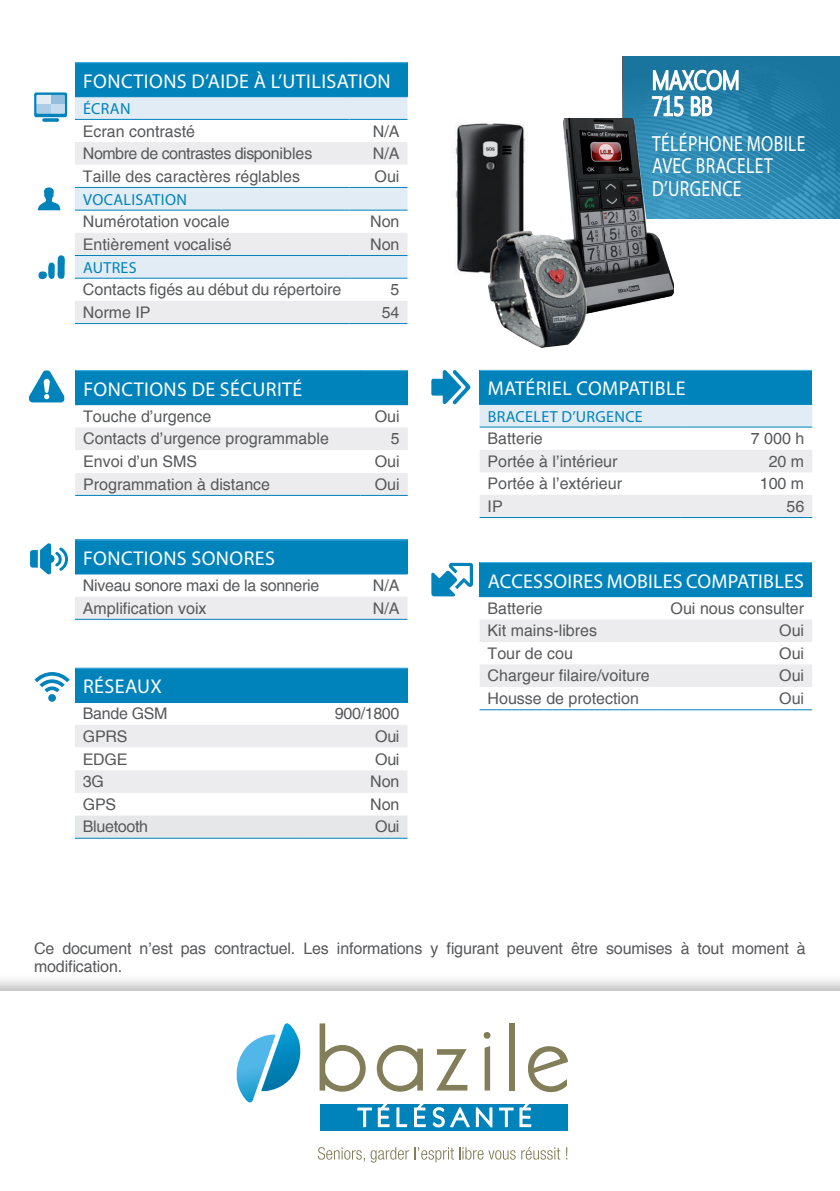
<style>
.page{position:relative;width:840px;height:1191px;background:#fff}
.page>*{position:absolute;margin:0;border:0;box-sizing:border-box;transform-origin:0 0}
.t1{font:22px/22px "Myriad Pro";letter-spacing:.02em;color:#fff;scale:.8 1}
.t2{font:20px "Myriad Pro";letter-spacing:.02em;color:#fff}
.t3{font:16px/18px "Helvetica";color:#57585a}
.t4{font:16px "Helvetica";letter-spacing:-.02em;color:#57585a}
.t5{font:16px "Myriad Pro";letter-spacing:.02em;color:#0082bb}
.t6{font:16px "Helvetica";letter-spacing:-.03em;color:#57585a}
</style>
<div class="page">
<img style="left:455px;top:123px;width:70px;height:150px">
<div style="left:0;top:973px;width:839px;height:218px;background:#231f20;opacity:.3"></div>
<div style="left:0;top:991px;width:839px;height:200px;background:#fff"></div>
<div style="left:75px;top:63px;width:332px;height:34px;background:#0082bb"></div>
<svg style="left:75px;top:97px;width:332px;height:22px;background:#ddeaf4"></svg>
<svg style="left:75px;top:142px;width:332px;height:181px"></svg>
<svg style="left:75px;top:165px;width:332px;height:22px"></svg>
<hr style="left:75px;top:62px;width:274px;height:1px;background:#50b7e8">
<hr style="left:349px;top:62px;width:58px;height:1px;background:#50b7e8">
<hr style="left:75px;top:119px;width:274px;height:1px;background:#0082bb">
<hr style="left:349px;top:119px;width:58px;height:1px;background:#0082bb">
<hr style="left:75px;top:210px;width:274px;height:1px;background:#0082bb">
<hr style="left:349px;top:210px;width:58px;height:1px;background:#0082bb">
<hr style="left:75px;top:255px;width:274px;height:1px;background:#0082bb">
<hr style="left:349px;top:255px;width:58px;height:1px;background:#0082bb">
<hr style="left:75px;top:278px;width:274px;height:1px;background:#0082bb">
<hr style="left:349px;top:278px;width:58px;height:1px;background:#0082bb">
<hr style="left:75px;top:323px;width:274px;height:1px;background:#0082bb">
<hr style="left:349px;top:323px;width:58px;height:1px;background:#0082bb">
<hr style="left:75px;top:187px;width:274px;height:1px;background:#0082bb">
<hr style="left:349px;top:187px;width:58px;height:1px;background:#0082bb">
<div style="left:75px;top:371px;width:332px;height:34px;background:#0082bb"></div>
<svg style="left:75px;top:427px;width:332px;height:68px"></svg>
<hr style="left:75px;top:370px;width:285px;height:1px;background:#50b7e8">
<hr style="left:360px;top:370px;width:47px;height:1px;background:#50b7e8">
<hr style="left:75px;top:495px;width:285px;height:1px;background:#0082bb">
<hr style="left:360px;top:495px;width:47px;height:1px;background:#0082bb">
<div style="left:75px;top:540px;width:332px;height:34px;background:#0082bb"></div>
<div style="left:75px;top:597px;width:332px;height:22px;background:#ececee"></div>
<hr style="left:75px;top:539px;width:261px;height:1px;background:#50b7e8">
<hr style="left:336px;top:539px;width:71px;height:1px;background:#50b7e8">
<hr style="left:75px;top:619px;width:261px;height:1px;background:#0082bb">
<hr style="left:336px;top:619px;width:71px;height:1px;background:#0082bb">
<div style="left:75px;top:668px;width:332px;height:34px;background:#0082bb"></div>
<svg style="left:75px;top:725px;width:332px;height:68px"></svg>
<svg style="left:75px;top:815px;width:332px;height:23px;background:#e4e6e9"></svg>
<hr style="left:75px;top:668px;width:227px;height:1px;background:#50b7e8">
<hr style="left:302px;top:668px;width:105px;height:1px;background:#50b7e8">
<hr style="left:75px;top:702px;width:227px;height:1px;background:#0082bb">
<hr style="left:302px;top:702px;width:105px;height:1px;background:#0082bb">
<hr style="left:75px;top:838px;width:227px;height:1px;background:#0082bb">
<hr style="left:302px;top:838px;width:105px;height:1px;background:#0082bb">
<svg style="left:29px;top:370px;width:35px;height:32px"></svg>
<svg style="left:30px;top:543px;width:38px;height:31px"></svg>
<svg style="left:34px;top:672px;width:36px;height:30px"></svg>
<div style="left:479px;top:370px;width:332px;height:34px;background:#0082bb"></div>
<div style="left:479px;top:405px;width:332px;height:22px;background:#e1ecf5"></div>
<svg style="left:480px;top:450px;width:331px;height:67px"></svg>
<hr style="left:479px;top:370px;width:202px;height:1px;background:#50b7e8">
<hr style="left:681px;top:370px;width:130px;height:1px;background:#50b7e8">
<hr style="left:479px;top:404px;width:202px;height:1px;background:#0082bb">
<hr style="left:681px;top:404px;width:130px;height:1px;background:#0082bb">
<hr style="left:479px;top:427px;width:202px;height:1px;background:#0082bb">
<hr style="left:681px;top:427px;width:130px;height:1px;background:#0082bb">
<hr style="left:479px;top:517px;width:202px;height:1px;background:#0082bb">
<hr style="left:681px;top:517px;width:130px;height:1px;background:#0082bb">
<div style="left:479px;top:562px;width:332px;height:34px;background:#0082bb"></div>
<svg style="left:480px;top:619px;width:331px;height:68px"></svg>
<hr style="left:479px;top:562px;width:179px;height:1px;background:#50b7e8">
<hr style="left:658px;top:562px;width:153px;height:1px;background:#50b7e8">
<hr style="left:479px;top:596px;width:179px;height:1px;background:#0082bb">
<hr style="left:658px;top:596px;width:153px;height:1px;background:#0082bb">
<hr style="left:479px;top:709px;width:179px;height:1px;background:#0082bb">
<hr style="left:658px;top:709px;width:153px;height:1px;background:#0082bb">
<svg style="left:431px;top:563px;width:41px;height:33px"></svg>
<svg style="left:431px;top:370px;width:39px;height:35px"></svg>
<svg style="left:38px;top:187px;width:22px;height:23px"></svg>
<svg style="left:622px;top:57px;width:217px;height:162px;background:#2b85ae"></svg>
<img style="left:563px;top:118px;width:110px;height:196px">
<img style="left:485px;top:227px;width:101px;height:121px">
<svg style="left:319px;top:1023px;width:46px;height:68px"></svg>
<svg style="left:376px;top:1045px;width:46px;height:46px"></svg>
<svg style="left:436px;top:1049px;width:31px;height:41px"></svg>
<svg style="left:483px;top:1032px;width:7px;height:58px"></svg>
<div style="left:509px;top:1023px;width:5px;height:67px;background:#827e59"></div>
<svg style="left:528px;top:1046px;width:39px;height:46px"></svg>
<div style="left:319px;top:1104px;width:248px;height:26px;background:#0082bb"></div>
<svg style="left:357px;top:1104px;width:135px;height:24px"></svg>
<svg style="left:498px;top:1104px;width:34px;height:24px"></svg>
<svg style="left:236px;top:1023px;width:65px;height:79px"></svg>
<svg style="left:318px;top:1147px;width:197px;height:15px"></svg>
<svg style="left:521px;top:1146px;width:46px;height:13px"></svg>
<svg style="left:42px;top:118px;width:17px;height:4px"></svg>
<svg style="left:34px;top:92px;width:33px;height:25px"></svg>
<svg style="left:38px;top:255px;width:27px;height:25px"></svg>
<svg style="left:650px;top:56px;width:89px;height:62px"></svg>
<p class="t2" style="left:83px;top:69px;width:309px">FONCTIONS D’AIDE À L’UTILISATION</p>
<p class="t5" style="left:83px;top:99px;width:49px">ÉCRAN</p>
<p class="t3" style="left:83px;top:122px;width:114px">Ecran contrasté</p>
<p class="t3" style="left:372px;top:122px;width:28px">N/A</p>
<p class="t6" style="left:83px;top:144px;width:231px">Nombre de contrastes disponibles</p>
<p class="t3" style="left:372px;top:145px;width:28px">N/A</p>
<p class="t3" style="left:83px;top:167px;width:218px">Taille des caractères réglables</p>
<p class="t3" style="left:374px;top:167px;width:26px">Oui</p>
<p class="t5" style="left:83px;top:190px;width:105px">VOCALISATION</p>
<p class="t3" style="left:83px;top:213px;width:148px">Numérotation vocale</p>
<p class="t3" style="left:370px;top:213px;width:31px">Non</p>
<p class="t3" style="left:83px;top:236px;width:150px">Entièrement vocalisé</p>
<p class="t3" style="left:370px;top:236px;width:31px">Non</p>
<p class="t5" style="left:83px;top:258px;width:54px">AUTRES</p>
<p class="t3" style="left:83px;top:281px;width:260px">Contacts figés au début du répertoire</p>
<p class="t3" style="left:390px;top:281px;width:10px">5</p>
<p class="t3" style="left:83px;top:304px;width:69px">Norme IP</p>
<p class="t3" style="left:381px;top:304px;width:19px">54</p>
<p class="t2" style="left:83px;top:376px;width:220px">FONCTIONS DE SÉCURITÉ</p>
<p class="t3" style="left:83px;top:408px;width:130px">Touche d’urgence</p>
<p class="t3" style="left:374px;top:408px;width:26px">Oui</p>
<p class="t3" style="left:83px;top:430px;width:247px">Contacts d’urgence programmable</p>
<p class="t3" style="left:390px;top:430px;width:10px">5</p>
<p class="t3" style="left:83px;top:453px;width:115px">Envoi d’un SMS</p>
<p class="t3" style="left:374px;top:453px;width:26px">Oui</p>
<p class="t3" style="left:83px;top:475px;width:188px">Programmation à distance</p>
<p class="t3" style="left:374px;top:475px;width:26px">Oui</p>
<p class="t2" style="left:83px;top:546px;width:191px">FONCTIONS SONORES</p>
<p class="t4" style="left:83px;top:576px;width:238px">Niveau sonore maxi de la sonnerie</p>
<p class="t3" style="left:372px;top:577px;width:28px">N/A</p>
<p class="t3" style="left:83px;top:599px;width:125px">Amplification voix</p>
<p class="t3" style="left:372px;top:599px;width:28px">N/A</p>
<p class="t2" style="left:83px;top:674px;width:80px">RÉSEAUX</p>
<p class="t4" style="left:83px;top:704px;width:86px">Bande GSM</p>
<p class="t3" style="left:335px;top:705px;width:66px">900/1800</p>
<p class="t3" style="left:83px;top:727px;width:46px">GPRS</p>
<p class="t3" style="left:375px;top:727px;width:26px">Oui</p>
<p class="t3" style="left:83px;top:750px;width:46px">EDGE</p>
<p class="t3" style="left:375px;top:750px;width:26px">Oui</p>
<p class="t3" style="left:83px;top:773px;width:23px">3G</p>
<p class="t3" style="left:370px;top:773px;width:31px">Non</p>
<p class="t3" style="left:83px;top:795px;width:35px">GPS</p>
<p class="t3" style="left:370px;top:795px;width:31px">Non</p>
<p class="t4" style="left:83px;top:817px;width:67px">Bluetooth</p>
<p class="t3" style="left:375px;top:818px;width:26px">Oui</p>
<h1 class="t1" style="left:651px;top:133px;width:193px">TÉLÉPHONE MOBILE<br>AVEC BRACELET<br>D’URGENCE</h1>
<p class="t2" style="left:487px;top:376px;width:199px">MATÉRIEL COMPATIBLE</p>
<p class="t5" style="left:487px;top:407px;width:156px">BRACELET D’URGENCE</p>
<p class="t3" style="left:487px;top:430px;width:57px">Batterie</p>
<p class="t3" style="left:750px;top:430px;width:55px">7 000 h</p>
<p class="t3" style="left:487px;top:453px;width:131px">Portée à l’intérieur</p>
<p class="t3" style="left:768px;top:453px;width:37px">20 m</p>
<p class="t3" style="left:487px;top:475px;width:136px">Portée à l’extérieur</p>
<p class="t3" style="left:759px;top:475px;width:46px">100 m</p>
<p class="t3" style="left:487px;top:497px;width:17px">IP</p>
<p class="t3" style="left:786px;top:497px;width:19px">56</p>
<p class="t2" style="left:487px;top:568px;width:315px">ACCESSOIRES MOBILES COMPATIBLES</p>
<p class="t3" style="left:487px;top:600px;width:57px">Batterie</p>
<p class="t3" style="left:670px;top:600px;width:135px">Oui nous consulter</p>
<p class="t3" style="left:487px;top:622px;width:111px">Kit mains-libres</p>
<p class="t3" style="left:778px;top:622px;width:26px">Oui</p>
<p class="t3" style="left:487px;top:645px;width:87px">Tour de cou</p>
<p class="t3" style="left:778px;top:645px;width:26px">Oui</p>
<p class="t3" style="left:487px;top:667px;width:163px">Chargeur filaire/voiture</p>
<p class="t3" style="left:778px;top:667px;width:26px">Oui</p>
<p class="t3" style="left:487px;top:690px;width:153px">Housse de protection</p>
<p class="t3" style="left:778px;top:690px;width:26px">Oui</p>
<p class="t3" style="left:34px;top:940px;width:772px">Ce document n’est pas contractuel. Les informations y figurant peuvent être soumises à tout moment à modification.</p>
</div>
